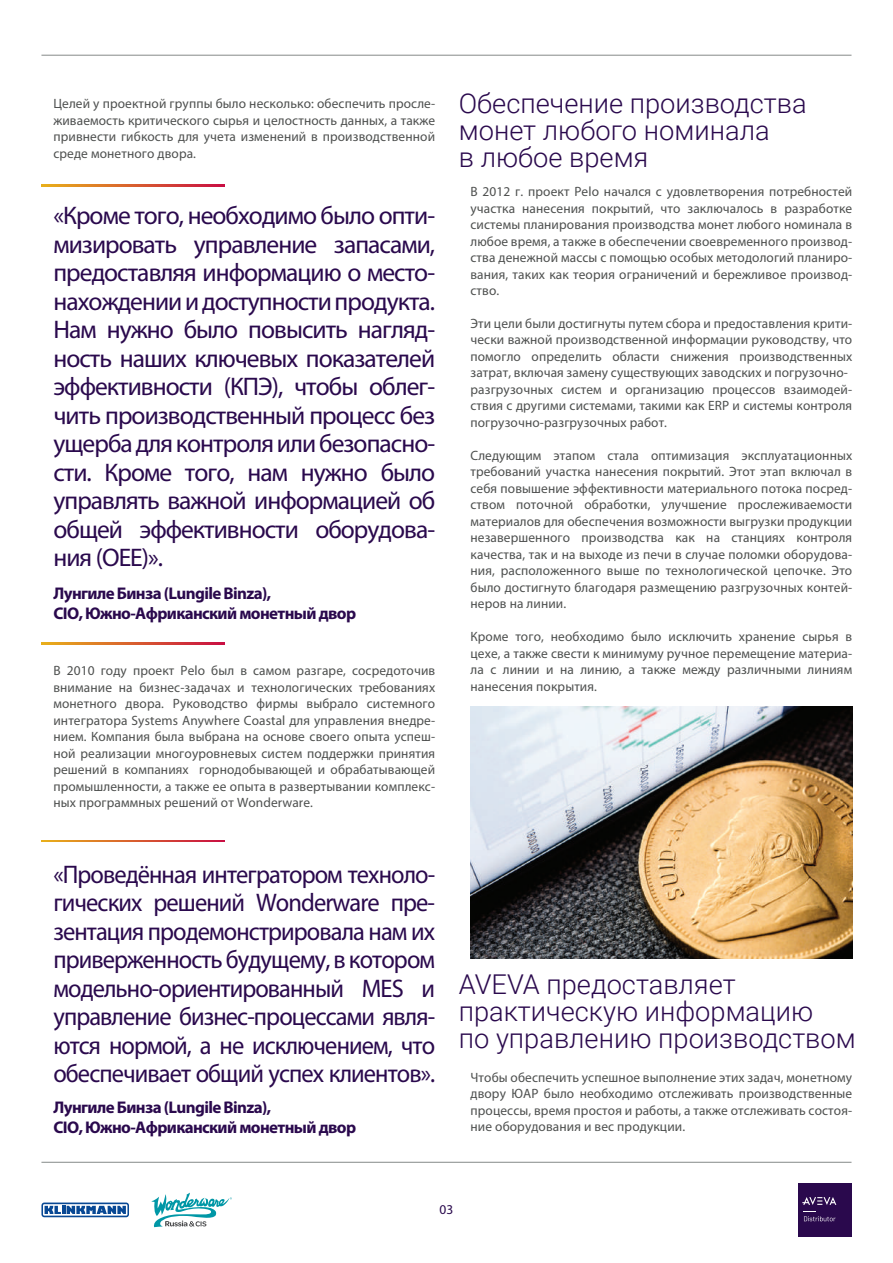
<style>
.page{position:relative;width:893px;height:1263px;background:#fff}
.page>*{position:absolute;margin:0;border:0;box-sizing:border-box;transform-origin:0 0}
.t1{font:300 27.3px/27.3px "Roboto";color:#2a094d}
.t2{font:25.5px/28.5px "Myriad Pro";letter-spacing:-.035em;color:#2a094d;text-align:justify}
.t3{font:25.5px/28.5px "Myriad Pro";letter-spacing:-.035em;color:#2a094d;text-align:justify;scale:.96 1}
.t4{font:700 16.95px/20.7px "Myriad Pro";letter-spacing:-.035em;color:#2a094d}
.t5{font:13.5px/16.5px "Myriad Pro";letter-spacing:.01em;color:#4e504f;text-align:justify}
.t6{font:13.5px "Myriad Pro";color:#2a094d}
</style>
<div class="page">
<div style="left:798px;top:1183px;width:53px;height:54px;background:#2a094d"></div>
<svg style="left:802px;top:1197px;width:34px;height:8px"></svg>
<svg style="left:803px;top:1211px;width:32px;height:10px"></svg>
<svg style="left:41px;top:1202px;width:88px;height:15px"></svg>
<svg style="left:151px;top:1192px;width:81px;height:35px"></svg>
<hr style="left:41px;top:1162px;width:810px;height:1px;background:#858a88">
<svg style="left:42px;top:184px;width:183px;height:2px"></svg>
<svg style="left:42px;top:642px;width:183px;height:2px"></svg>
<svg style="left:42px;top:840px;width:183px;height:2px"></svg>
<hr style="left:41px;top:55px;width:810px;height:1px;background:#858a88">
<img style="left:470px;top:706px;width:382px;height:253px">
<p class="t5" style="left:53px;top:95px;width:383px">Целей у проектной группы было несколько: обеспечить просле&shy;живаемость критического сырья и целостность данных, а также привнести гибкость для учета изменений в производственной среде монетного двора.</p>
<p class="t2" style="left:53px;top:201px;width:383px">«Кроме того, необходимо было опти&shy;мизировать управление запасами, предоставляя информацию о место&shy;нахождении и доступности продукта.<br>Нам нужно было повысить нагляд&shy;ность наших ключевых показателей эффективности (КПЭ), чтобы облег&shy;чить производственный процесс без ущерба для контроля или безопасно&shy;сти. Кроме того, нам нужно было управлять важной информацией об общей эффективности оборудова&shy;ния (OEE)».</p>
<p class="t4" style="left:53px;top:582px;width:304px">Лунгиле Бинза (Lungile Binza),<br>CIO, Южно-Африканский монетный двор</p>
<p class="t5" style="left:53px;top:662px;width:383px">В 2010 году проект Pelo был в самом разгаре, сосредоточив внимание на бизнес-задачах и технологических требованиях монетного двора. Руководство фирмы выбрало системного интегратора Systems Anywhere Coastal для управления внедре&shy;нием. Компания была выбрана на основе своего опыта успеш&shy;ной реализации многоуровневых систем поддержки принятия решений в компаниях горнодобывающей и обрабатывающей промышленности, а также ее опыта в развертывании комплекс&shy;ных программных решений от Wonderware.</p>
<p class="t3" style="left:53px;top:859px;width:399px">«Проведённая интегратором техноло&shy;гических решений Wonderware пре&shy;зентация продемонстрировала нам их приверженность будущему, в котором модельно-ориентированный MES и управление бизнес-процессами явля&shy;ются нормой, а не исключением, что обеспечивает общий успех клиентов».</p>
<p class="t4" style="left:53px;top:1096px;width:304px">Лунгиле Бинза (Lungile Binza),<br>CIO, Южно-Африканский монетный двор</p>
<h1 class="t1" style="left:459px;top:88px;width:349px">Обеспечение производства монет любого номинала<br>в любое время</h1>
<p class="t5" style="left:470px;top:183px;width:383px">В 2012 г. проект Pelo начался с удовлетворения потребностей участка нанесения покрытий, что заключалось в разработке системы планирования производства монет любого номинала в любое время, а также в обеспечении своевременного производ&shy;ства денежной массы с помощью особых методологий планиро&shy;вания, таких как теория ограничений и бережливое производ&shy;ство.</p>
<p class="t5" style="left:470px;top:315px;width:383px;text-align:left">Эти цели были достигнуты путем сбора и предоставления крити&shy;чески важной производственной информации руководству, что помогло определить области снижения производственных затрат, включая замену существующих заводских и погрузочно&shy;разгрузочных систем и организацию процессов взаимодей&shy;ствия с другими системами, такими как ERP и системы контроля погрузочно-разгрузочных работ.</p>
<p class="t5" style="left:470px;top:447px;width:383px">Следующим этапом стала оптимизация эксплуатационных требований участка нанесения покрытий. Этот этап включал в себя повышение эффективности материального потока посред&shy;ством поточной обработки, улучшение прослеживаемости материалов для обеспечения возможности выгрузки продукции незавершенного производства как на станциях контроля качества, так и на выходе из печи в случае поломки оборудова&shy;ния, расположенного выше по технологической цепочке. Это было достигнуто благодаря размещению разгрузочных контей&shy;неров на линии.</p>
<p class="t5" style="left:470px;top:628px;width:383px">Кроме того, необходимо было исключить хранение сырья в цехе, а также свести к минимуму ручное перемещение материа&shy;ла с линии и на линию, а также между различными линиям нанесения покрытия.</p>
<h1 class="t1" style="left:459px;top:969px;width:398px">AVEVA предоставляет практическую информацию<br>по управлению производством</h1>
<p class="t5" style="left:470px;top:1069px;width:383px">Чтобы обеспечить успешное выполнение этих задач, монетному двору ЮАР было необходимо отслеживать производственные процессы, время простоя и работы, а также отслеживать состоя&shy;ние оборудования и вес продукции.</p>
<p class="t6" style="left:439px;top:1201px;width:15px">03</p>
</div>
